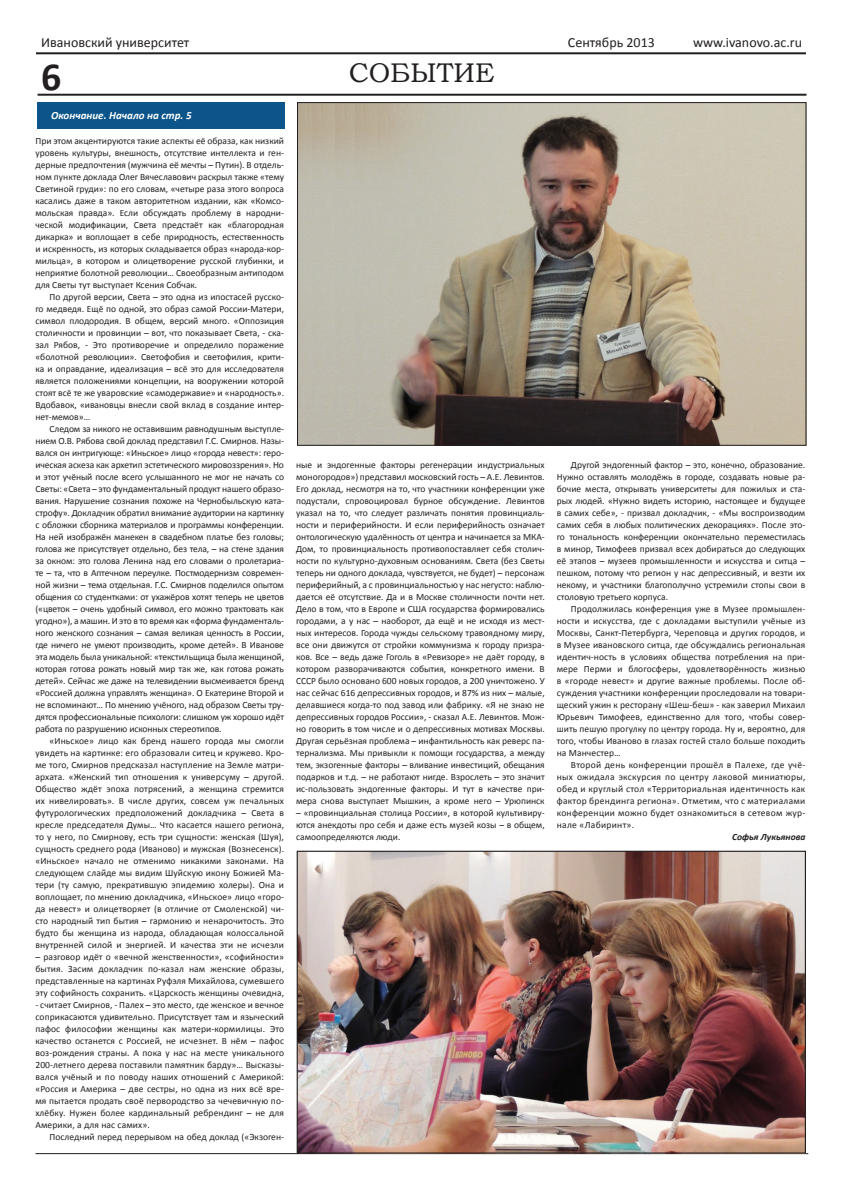
<style>
.page{position:relative;width:842px;height:1191px;background:#fff}
.page>*{position:absolute;margin:0;border:0;box-sizing:border-box;transform-origin:0 0}
.t1{font:700 40px "Calibri";color:#231f20}
.t2{font:27px "Bookman Old Style";color:#231f20}
.t3{font:14px "Calibri";color:#231f20}
.t4{font:italic 700 11px "Calibri";color:#fff}
.t5{font:9.5px/12px "Calibri";color:#231f20;text-align:justify}
.t6{font:italic 700 9.5px "Calibri";color:#231f20}
</style>
<div class="page">
<div style="left:37px;top:102px;width:248px;height:26px;background:#0b558b"></div>
<hr style="left:35px;top:1153px;width:773px;height:1px;background:#231f20">
<hr style="left:38px;top:94px;width:768px;height:2px;background:#231f20">
<hr style="left:36px;top:52px;width:770px;height:2px;background:#231f20">
<img style="left:299px;top:852px;width:505px;height:299px">
<div style="left:297px;top:850px;width:509px;height:303px;border:1px solid #231f20"></div>
<img style="left:342px;top:104px;width:462px;height:340px">
<img style="left:355px;top:104px;width:21px;height:340px">
<h3 class="t3" style="left:41px;top:33px;width:150px">Ивановский университет</h3>
<h3 class="t3" style="left:568px;top:33px;width:88px">Сентябрь 2013</h3>
<h3 class="t3" style="left:693px;top:33px;width:110px">www.ivanovo.ac.ru</h3>
<h2 class="t2" style="left:349px;top:55px;width:108px">событие</h2>
<h1 class="t1" style="left:41px;top:52px;width:22px">6</h1>
<p class="t4" style="left:51px;top:108px;width:142px">Окончание. Начало на стр. 5</p>
<p class="t5" style="left:35px;top:135px;width:250px">При этом акцентируются такие аспекты её образа, как низкий уровень культуры, внешность, отсутствие интеллекта и ген&shy;дерные предпочтения (мужчина её мечты – Путин). В отдель&shy;ном пункте доклада Олег Вячеславович раскрыл также «тему Светиной груди»: по его словам, «четыре раза этого вопроса касались даже в таком авторитетном издании, как «Комсо&shy;мольская правда». Если обсуждать проблему в народни&shy;ческой модификации, Света предстаёт как «благородная дикарка» и воплощает в себе природность, естественность и искренность, из которых складывается образ «народа-кор&shy;мильца», в котором и олицетворение русской глубинки, и неприятие болотной революции… Своеобразным антиподом для Светы тут выступает Ксения Собчак.</p>
<p class="t5" style="left:35px;top:291px;width:250px;text-indent:14px">По другой версии, Света – это одна из ипостасей русско&shy;го медведя. Ещё по одной, это образ самой России-Матери, символ плодородия. В общем, версий много. «Оппозиция столичности и провинции – вот, что показывает Света, - ска&shy;зал Рябов, - Это противоречие и определило поражение «болотной революции». Светофобия и светофилия, крити&shy;ка и оправдание, идеализация – всё это для исследователя является положениями концепции, на вооружении которой стоят всё те же уваровские «самодержавие» и «народность».<br>Вдобавок, «ивановцы внесли свой вклад в создание интер&shy;нет-мемов»…</p>
<p class="t5" style="left:35px;top:423px;width:250px;text-indent:14px">Следом за никого не оставившим равнодушным выступле&shy;нием О.В. Рябова свой доклад представил Г.С. Смирнов. Назы&shy;вался он интригующе: «Иньское» лицо «города невест»: геро&shy;ическая аскеза как архетип эстетического мировоззрения». Но и этот учёный после всего услышанного не мог не начать со Светы: «Света – это фундаментальный продукт нашего образо&shy;вания. Нарушение сознания похоже на Чернобыльскую ката&shy;строфу». Докладчик обратил внимание аудитории на картинку с обложки сборника материалов и программы конференции.<br>На ней изображён манекен в свадебном платье без головы; голова же присутствует отдельно, без тела, – на стене здания за окном: это голова Ленина над его словами о пролетариа&shy;те – та, что в Аптечном переулке. Постмодернизм современ&shy;ной жизни – тема отдельная. Г.С. Смирнов поделился опытом общения со студентками: от ухажёров хотят теперь не цветов («цветок – очень удобный символ, его можно трактовать как угодно»), а машин. И это в то время как «форма фундаменталь&shy;ного женского сознания – самая великая ценность в России, где ничего не умеют производить, кроме детей». В Иванове эта модель была уникальной: «текстильщица была женщиной, которая готова рожать новый мир так же, как готова рожать детей». Сейчас же даже на телевидении высмеивается бренд «Россией должна управлять женщина». О Екатерине Второй и не вспоминают… По мнению учёного, над образом Светы тру&shy;дятся профессиональные психологи: слишком уж хорошо идёт работа по разрушению исконных стереотипов.</p>
<p class="t5" style="left:35px;top:735px;width:250px;text-indent:14px">«Иньское» лицо как бренд нашего города мы смогли увидеть на картинке: его образовали ситец и кружево. Кро&shy;ме того, Смирнов предсказал наступление на Земле матри&shy;архата. «Женский тип отношения к универсуму – другой.<br>Общество ждёт эпоха потрясений, а женщина стремится их нивелировать». В числе других, совсем уж печальных футурологических предположений докладчика – Света в кресле председателя Думы… Что касается нашего региона, то у него, по Смирнову, есть три сущности: женская (Шуя), сущность среднего рода (Иваново) и мужская (Вознесенск). «Иньское» начало не отменимо никакими законами. На следующем слайде мы видим Шуйскую икону Божией Ма&shy;тери (ту самую, прекратившую эпидемию холеры). Она и воплощает, по мнению докладчика, «Иньское» лицо «горо&shy;да невест» и олицетворяет (в отличие от Смоленской) чи&shy;сто народный тип бытия – гармонию и ненарочитость. Это будто бы женщина из народа, обладающая колоссальной внутренней силой и энергией. И качества эти не исчезли</p>
<p class="t5" style="left:35px;top:951px;width:250px">– разговор идёт о «вечной женственности», «софийности» бытия. Засим докладчик по-казал нам женские образы, представленные на картинах Руфэля Михайлова, сумевшего эту софийность сохранить. «Царскость женщины очевидна,</p>
<p class="t5" style="left:35px;top:999px;width:250px">- считает Смирнов, - Палех – это место, где женское и вечное соприкасаются удивительно. Присутствует там и языческий пафос философии женщины как матери-кормилицы. Это качество останется с Россией, не исчезнет. В нём – пафос воз-рождения страны. А пока у нас на месте уникального 200-летнего дерева поставили памятник барду»… Высказы&shy;вался учёный и по поводу наших отношений с Америкой: «Россия и Америка – две сестры, но одна из них всё вре&shy;мя пытается продать своё первородство за чечевичную по&shy;хлёбку. Нужен более кардинальный ребрендинг – не для Америки, а для нас самих».</p>
<p class="t5" style="left:50px;top:1131px;width:236px">Последний перед перерывом на обед доклад («Экзоген-</p>
<p class="t5" style="left:296px;top:459px;width:250px">ные и эндогенные факторы регенерации индустриальных моногородов») представил московский гость – А.Е. Левинтов.<br>Его доклад, несмотря на то, что участники конференции уже подустали, спровоцировал бурное обсуждение. Левинтов указал на то, что следует различать понятия провинциаль&shy;ности и периферийности. И если периферийность означает онтологическую удалённость от центра и начинается за МКА-Дом, то провинциальность противопоставляет себя столич&shy;ности по культурно-духовным основаниям. Света (без Светы теперь ни одного доклада, чувствуется, не будет) – персонаж периферийный, а с провинциальностью у нас негусто: наблю&shy;дается её отсутствие. Да и в Москве столичности почти нет.<br>Дело в том, что в Европе и США государства формировались городами, а у нас – наоборот, да ещё и не исходя из мест&shy;ных интересов. Города чужды сельскому травоядному миру, все они движутся от стройки коммунизма к городу призра&shy;ков. Все – ведь даже Гоголь в «Ревизоре» не даёт городу, в котором разворачиваются события, конкретного имени. В СССР было основано 600 новых городов, а 200 уничтожено. У нас сейчас 616 депрессивных городов, и 87% из них – малые, делавшиеся когда-то под завод или фабрику. «Я не знаю не депрессивных городов России», - сказал А.Е. Левинтов. Мож&shy;но говорить в том числе и о депрессивных мотивах Москвы.<br>Другая серьёзная проблема – инфантильность как реверс па&shy;тернализма. Мы привыкли к помощи государства, а между тем, экзогенные факторы – вливание инвестиций, обещания подарков и т.д. – не работают нигде. Взрослеть – это значит ис-пользовать эндогенные факторы. И тут в качестве при&shy;мера снова выступает Мышкин, а кроме него – Урюпинск</p>
<p class="t5" style="left:296px;top:807px;width:250px">– «провинциальная столица России», в которой культивиру&shy;ются анекдоты про себя и даже есть музей козы – в общем, самоопределяются люди.</p>
<p class="t5" style="left:557px;top:459px;width:250px;text-indent:14px">Другой эндогенный фактор – это, конечно, образование.<br>Нужно оставлять молодёжь в городе, создавать новые ра&shy;бочие места, открывать университеты для пожилых и ста&shy;рых людей. «Нужно видеть историю, настоящее и будущее в самих себе», - призвал докладчик, - «Мы воспроизводим самих себя в любых политических декорациях». После это&shy;го тональность конференции окончательно переместилась в минор, Тимофеев призвал всех добираться до следующих её этапов – музеев промышленности и искусства и ситца – пешком, потому что регион у нас депрессивный, и везти их некому, и участники благополучно устремили стопы свои в столовую третьего корпуса.</p>
<p class="t5" style="left:557px;top:603px;width:250px;text-indent:14px">Продолжилась конференция уже в Музее промышлен&shy;ности и искусства, где с докладами выступили учёные из Москвы, Санкт-Петербурга, Череповца и других городов, и в Музее ивановского ситца, где обсуждались региональная идентич-ность в условиях общества потребления на при&shy;мере Перми и блогосферы, удовлетворённость жизнью в «городе невест» и другие важные проблемы. После об&shy;суждения участники конференции проследовали на товари&shy;щеский ужин к ресторану «Шеш-беш» - как заверил Михаил Юрьевич Тимофеев, единственно для того, чтобы совер&shy;шить пешую прогулку по центру города. Ну и, вероятно, для того, чтобы Иваново в глазах гостей стало больше походить на Манчестер…</p>
<p class="t5" style="left:557px;top:759px;width:250px;text-indent:14px">Второй день конференции прошёл в Палехе, где учё&shy;ных ожидала экскурсия по центру лаковой миниатюры, обед и круглый стол «Территориальная идентичность как фактор брендинга региона». Отметим, что с материалами конференции можно будет ознакомиться в сетевом жур&shy;нале «Лабиринт».</p>
<p class="t6" style="left:732px;top:831px;width:75px">Софья Лукьянова</p>
</div>
